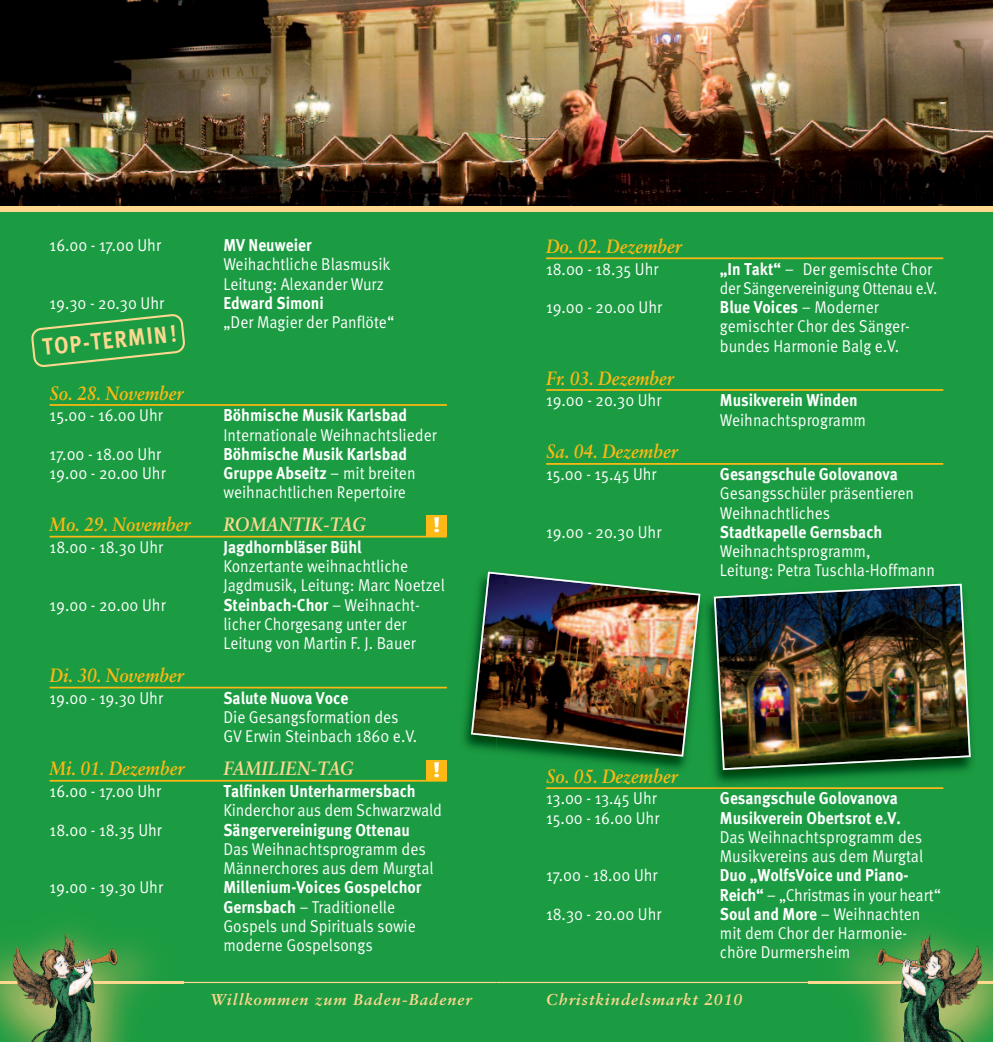
<style>
.page{position:relative;width:993px;height:1042px;background:#fff}
.page>*{position:absolute;margin:0;border:0;box-sizing:border-box;transform-origin:0 0}
.t1{font:700 23.62px "Meta OT";color:#fed88f;scale:.88 1}
.t2{font:700 21px "Meta OT";color:#fff;scale:1.35 1}
.t3{font:italic 700 19.25px "Sabon LT Std";color:#fcb814;scale:.9 1}
.t4{font:italic 700 19.25px "Sabon LT Std";letter-spacing:.015em;color:#fed88f;scale:.9 1}
.t5{font:17.15px/19.2px "Meta OT Norm";color:#fff;scale:.9 1}
.t6{font:700 17.15px "Meta OT";color:#fff;scale:.9 1}
.t7{font:17.15px "Meta OT Norm";letter-spacing:-.025em;color:#fff;scale:.9 1}
.t8{font:italic 700 15.75px "Sabon LT Std";letter-spacing:.065em;color:#fed88f}
.s1{font-family:"Meta OT Norm";font-weight:400}
.s2{font-family:"Meta OT";font-weight:700}
</style>
<div class="page">
<div style="left:496px;top:0;width:496px;height:1042px;background:#1b9c42"></div>
<div style="left:0;top:0;width:496px;height:1042px;background:#1b9c42"></div>
<img style="left:0;top:0;width:992px;height:206px">
<div style="left:496px;top:206px;width:496px;height:5px;background:#fed88f"></div>
<div style="left:0;top:206px;width:496px;height:5px;background:#fed88f"></div>
<hr style="left:0;top:982px;width:496px;height:1px;background:#fed88f">
<hr style="left:496px;top:982px;width:496px;height:1px;background:#fed88f">
<img style="left:0;top:928px;width:183px;height:114px">
<img style="left:0;top:982px;width:183px;height:1px">
<img style="left:68px;top:933px;width:50px;height:109px">
<img style="left:808px;top:928px;width:184px;height:114px">
<img style="left:808px;top:982px;width:184px;height:1px">
<img style="left:876px;top:933px;width:50px;height:109px">
<hr style="left:50px;top:404px;width:396px;height:2px;background:#fcb814">
<hr style="left:50px;top:536px;width:396px;height:1px;background:#fcb814">
<hr style="left:50px;top:687px;width:396px;height:1px;background:#fcb814">
<hr style="left:50px;top:780px;width:396px;height:1px;background:#fcb814">
<img style="left:463px;top:669px;width:7px;height:79px">
<svg style="left:470px;top:571px;width:220px;height:186px"></svg>
<img style="left:706px;top:600px;width:267px;height:189px">
<img style="left:698px;top:593px;width:13px;height:94px">
<img style="left:698px;top:593px;width:2px;height:22px">
<img style="left:472px;top:573px;width:226px;height:182px">
<img style="left:712px;top:583px;width:259px;height:188px">
<hr style="left:546px;top:257px;width:397px;height:2px;background:#fcb814">
<hr style="left:546px;top:389px;width:397px;height:2px;background:#fcb814">
<hr style="left:546px;top:463px;width:397px;height:2px;background:#fcb814">
<hr style="left:546px;top:787px;width:397px;height:2px;background:#fcb814">
<div style="left:426px;top:515px;width:20px;height:21px;background:#fcb814"></div>
<div style="left:426px;top:760px;width:20px;height:20px;background:#fcb814"></div>
<svg style="left:31px;top:314px;width:154px;height:53px"></svg>
<p class="t5" style="left:50px;top:237px;width:125px">16.00 - 17.00 Uhr</p>
<p class="t6" style="left:223px;top:238px;width:99px">MV Neuweier</p>
<p class="t5" style="left:223px;top:256px;width:187px">Weihachtliche Blasmusik<br>Leitung: Alexander Wurz</p>
<p class="t5" style="left:50px;top:295px;width:129px">19.30 - 20.30 Uhr</p>
<p class="t6" style="left:223px;top:296px;width:113px">Edward Simoni</p>
<p class="t5" style="left:223px;top:314px;width:191px">„Der Magier der Panflöte“</p>
<h1 class="t1" style="left:42px;top:338px;width:154px;rotate:-6deg">TOP-TERMIN!</h1>
<p class="t3" style="left:50px;top:385px;width:150px">So. 28. November</p>
<p class="t5" style="left:50px;top:407px;width:127px">15.00 - 16.00 Uhr</p>
<p class="t6" style="left:223px;top:409px;width:205px">Böhmische Musik Karlsbad</p>
<p class="t5" style="left:223px;top:426px;width:238px">Internationale Weihnachtslieder</p>
<p class="t5" style="left:50px;top:445px;width:125px">17.00 - 18.00 Uhr</p>
<p class="t6" style="left:223px;top:447px;width:205px">Böhmische Musik Karlsbad</p>
<p class="t5" style="left:50px;top:465px;width:130px">19.00 - 20.00 Uhr</p>
<p class="t6" style="left:223px;top:466px;width:215px">Gruppe Abseitz <span class="s1">– mit breiten</span></p>
<p class="t5" style="left:223px;top:484px;width:204px">weihnachtlichen Repertoire</p>
<p class="t3" style="left:50px;top:516px;width:158px">Mo. 29. November</p>
<p class="t4" style="left:223px;top:516px;width:160px">ROMANTIK-TAG</p>
<p class="t5" style="left:50px;top:539px;width:128px">18.00 - 18.30 Uhr</p>
<p class="t6" style="left:223px;top:540px;width:155px">Jagdhornbläser Bühl</p>
<p class="t5" style="left:223px;top:558px;width:247px">Konzertante weihnachtliche<br>Jagdmusik, Leitung: Marc Noetzel</p>
<p class="t5" style="left:50px;top:596px;width:130px">19.00 - 20.00 Uhr</p>
<p class="t6" style="left:223px;top:598px;width:219px">Steinbach-Chor <span class="s1">– Weihnacht-</span></p>
<p class="t5" style="left:223px;top:616px;width:215px">licher Chorgesang unter der<br>Leitung von Martin F. J. Bauer</p>
<p class="t3" style="left:50px;top:667px;width:150px">Di. 30. November</p>
<p class="t5" style="left:50px;top:689px;width:127px">19.00 - 19.30 Uhr</p>
<p class="t6" style="left:223px;top:691px;width:140px">Salute Nuova Voce</p>
<p class="t5" style="left:223px;top:709px;width:217px">Die Gesangsformation des<br>GV Erwin Steinbach 1860 e.V.</p>
<p class="t3" style="left:50px;top:760px;width:151px">Mi. 01. Dezember</p>
<p class="t4" style="left:223px;top:760px;width:147px">FAMILIEN-TAG</p>
<p class="t5" style="left:50px;top:783px;width:125px">16.00 - 17.00 Uhr</p>
<p class="t6" style="left:223px;top:784px;width:215px">Talfinken Unterharmersbach</p>
<p class="t5" style="left:223px;top:802px;width:244px">Kinderchor aus dem Schwarzwald</p>
<p class="t5" style="left:50px;top:821px;width:126px">18.00 - 18.35 Uhr</p>
<p class="t6" style="left:223px;top:823px;width:209px">Sängervereinigung Ottenau</p>
<p class="t5" style="left:223px;top:840px;width:235px">Das Weihnachtsprogramm des<br>Männerchores aus dem Murgtal</p>
<p class="t5" style="left:50px;top:879px;width:127px">19.00 - 19.30 Uhr</p>
<p class="t6" style="left:223px;top:881px;width:221px">Millenium-Voices Gospelchor</p>
<p class="t5" style="left:223px;top:898px;width:215px"><span class="s2">Gernsbach</span> – Traditionelle<br>Gospels und Spirituals sowie moderne Gospelsongs</p>
<p class="t2" style="left:432px;top:517px;width:8px">!</p>
<p class="t2" style="left:432px;top:761px;width:8px">!</p>
<p class="t3" style="left:546px;top:238px;width:152px">Do. 02. Dezember</p>
<p class="t5" style="left:546px;top:260px;width:126px">18.00 - 18.35 Uhr</p>
<p class="t5" style="left:719px;top:260px;width:243px"><span class="s2">„In Takt“</span> – Der gemischte Chor der Sängervereinigung Ottenau e.V.</p>
<p class="t5" style="left:546px;top:299px;width:130px">19.00 - 20.00 Uhr</p>
<p class="t6" style="left:719px;top:300px;width:178px">Blue Voices <span class="s1">– Moderner</span></p>
<p class="t5" style="left:719px;top:318px;width:212px">gemischter Chor des Sänger&shy;bundes Harmonie Balg e.V.</p>
<p class="t3" style="left:546px;top:370px;width:143px">Fr. 03. Dezember</p>
<p class="t5" style="left:546px;top:392px;width:129px">19.00 - 20.30 Uhr</p>
<p class="t6" style="left:719px;top:394px;width:154px">Musikverein Winden</p>
<p class="t5" style="left:719px;top:411px;width:164px">Weihnachtsprogramm</p>
<p class="t3" style="left:546px;top:444px;width:147px">Sa. 04. Dezember</p>
<p class="t5" style="left:546px;top:466px;width:124px">15.00 - 15.45 Uhr</p>
<p class="t6" style="left:719px;top:467px;width:199px">Gesangschule Golovanova</p>
<p class="t5" style="left:719px;top:485px;width:217px">Gesangsschüler präsentieren<br>Weihnachtliches</p>
<p class="t5" style="left:546px;top:524px;width:129px">19.00 - 20.30 Uhr</p>
<p class="t6" style="left:719px;top:525px;width:182px">Stadtkapelle Gernsbach</p>
<p class="t5" style="left:719px;top:543px;width:240px">Weihnachtsprogramm,<br>Leitung: Petra Tuschla-Hoffmann</p>
<p class="t3" style="left:546px;top:768px;width:147px">So. 05. Dezember</p>
<p class="t5" style="left:546px;top:790px;width:124px">13.00 - 13.45 Uhr</p>
<p class="t6" style="left:719px;top:792px;width:199px">Gesangschule Golovanova</p>
<p class="t5" style="left:546px;top:809px;width:127px">15.00 - 16.00 Uhr</p>
<p class="t6" style="left:719px;top:811px;width:202px">Musikverein Obertsrot e.V.</p>
<p class="t5" style="left:719px;top:828px;width:227px">Das Weihnachtsprogramm des<br>Musikvereins aus dem Murgtal</p>
<p class="t5" style="left:546px;top:867px;width:125px">17.00 - 18.00 Uhr</p>
<p class="t6" style="left:719px;top:869px;width:211px">Duo „WolfsVoice und Piano-</p>
<p class="t7" style="left:719px;top:888px;width:247px"><span class="s2">Reich“</span> – „Christmas in your heart“</p>
<p class="t5" style="left:546px;top:905px;width:130px">18.30 - 20.00 Uhr</p>
<p class="t5" style="left:719px;top:905px;width:224px"><span class="s2">Soul and More</span> – Weihnachten mit dem Chor der Harmonie&shy;chöre Durmersheim</p>
<p class="t8" style="left:211px;top:993px;width:262px">Willkommen zum Baden-Badener</p>
<p class="t8" style="left:546px;top:993px;width:198px">Christkindelsmarkt 2010</p>
</div>
